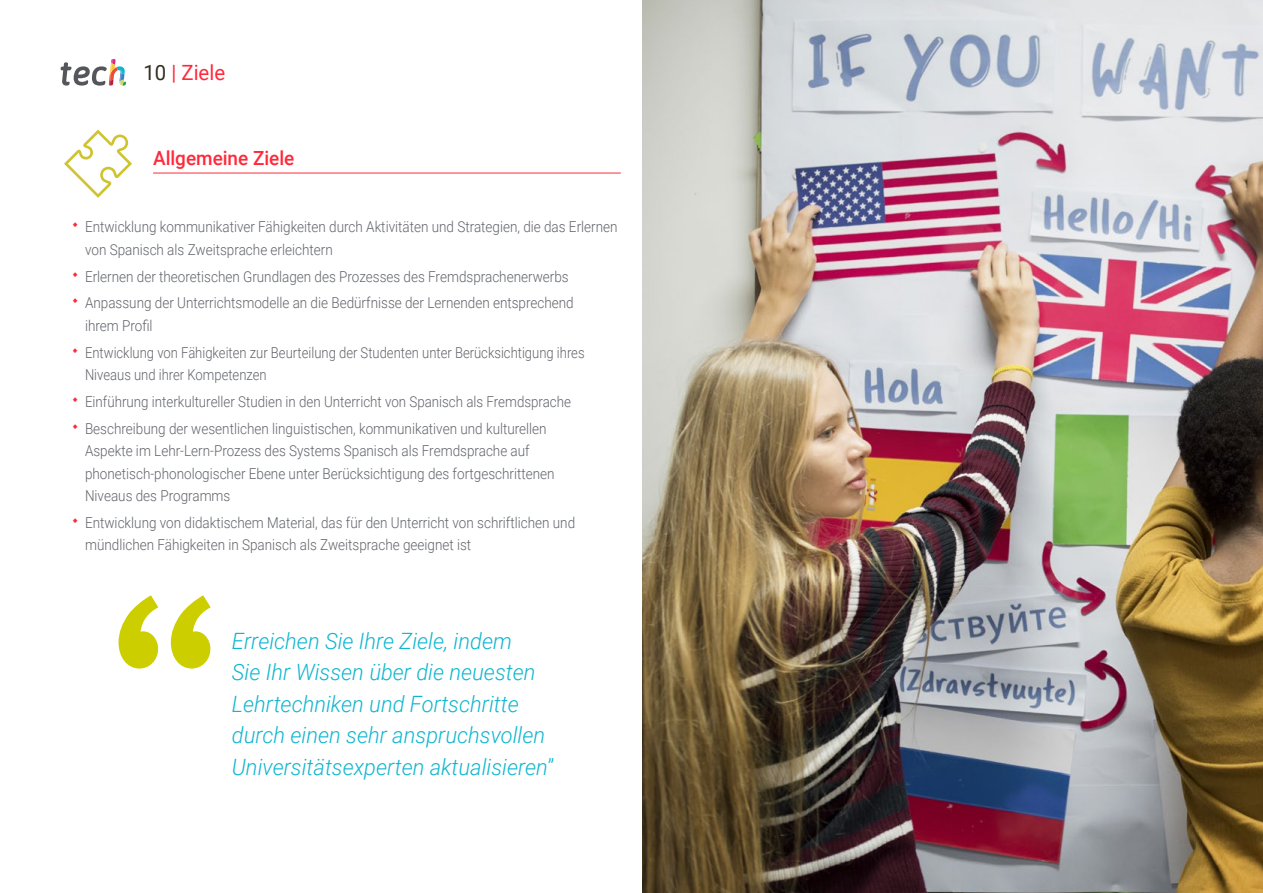
<style>
.page{position:relative;width:1263px;height:893px;background:#fff}
.page>*{position:absolute;margin:0;border:0;box-sizing:border-box;transform-origin:0 0}
.t1{font:italic 300 22.5px/31.5px "Roboto";color:#0fb6cf}
.t2{font:21px "Roboto";color:#ff293a}
.t3{font:500 19.5px "Roboto";color:#ff293a}
.t4{font:300 15px/22.5px "Roboto";color:#61646a;scale:.9 1}
.t5{font:300 15px/26.7px "Roboto";color:#61646a;scale:.87 1}
.s1{color:#312e20}
.s2{color:#fc2a3b}
.s3{font-style:normal}
</style>
<div class="page">
<hr style="left:153px;top:173px;width:468px;height:1px;background:#ff293a">
<svg style="left:64px;top:130px;width:68px;height:68px"></svg>
<img style="left:642px;top:0;width:621px;height:893px">
<svg style="left:119px;top:595px;width:92px;height:73px"></svg>
<svg style="left:61px;top:59px;width:65px;height:27px"></svg>
<h2 class="t2" style="left:144px;top:57px;width:83px"><span class="s1">10</span> <span class="s2">| Z</span>iele</h2>
<h3 class="t3" style="left:153px;top:144px;width:143px">Allgemeine Ziele</h3>
<p class="t4" style="left:85px;top:215px;width:593px">Entwicklung kommunikativer Fähigkeiten durch Aktivitäten und Strategien, die das Erlernen von Spanisch als Zweitsprache erleichtern</p>
<p class="t4" style="left:85px;top:262px;width:544px;line-height:26.7px">Erlernen der theoretischen Grundlagen des Prozesses des Fremdsprachenerwerbs<br>Anpassung der Unterrichtsmodelle an die Bedürfnisse der Lernenden entsprechend</p>
<p class="t4" style="left:85px;top:312px;width:557px;line-height:26.7px">ihrem Profil<br>Entwicklung von Fähigkeiten zur Beurteilung der Studenten unter Berücksichtigung ihres</p>
<p class="t5" style="left:85px;top:361px;width:560px">Niveaus und ihrer Kompetenzen<br>Einführung interkultureller Studien in den Unterricht von Spanisch als Fremdsprache<br>Beschreibung der wesentlichen linguistischen, kommunikativen und kulturellen</p>
<p class="t4" style="left:85px;top:439px;width:523px">Aspekte im Lehr-Lern-Prozess des Systems Spanisch als Fremdsprache auf phonetisch-phonologischer Ebene unter Berücksichtigung des fortgeschrittenen<br>Niveaus des Programms</p>
<p class="t4" style="left:85px;top:511px;width:546px">Entwicklung von didaktischem Material, das für den Unterricht von schriftlichen und mündlichen Fähigkeiten in Spanisch als Zweitsprache geeignet ist</p>
<h1 class="t1" style="left:232px;top:624px;width:324px">Erreichen Sie Ihre Ziele, indem<br>Sie Ihr Wissen über die neuesten Lehrtechniken und Fortschritte durch einen sehr anspruchsvollen Universitätsexperten aktualisieren<span class="s3">”</span></h1>
</div>
